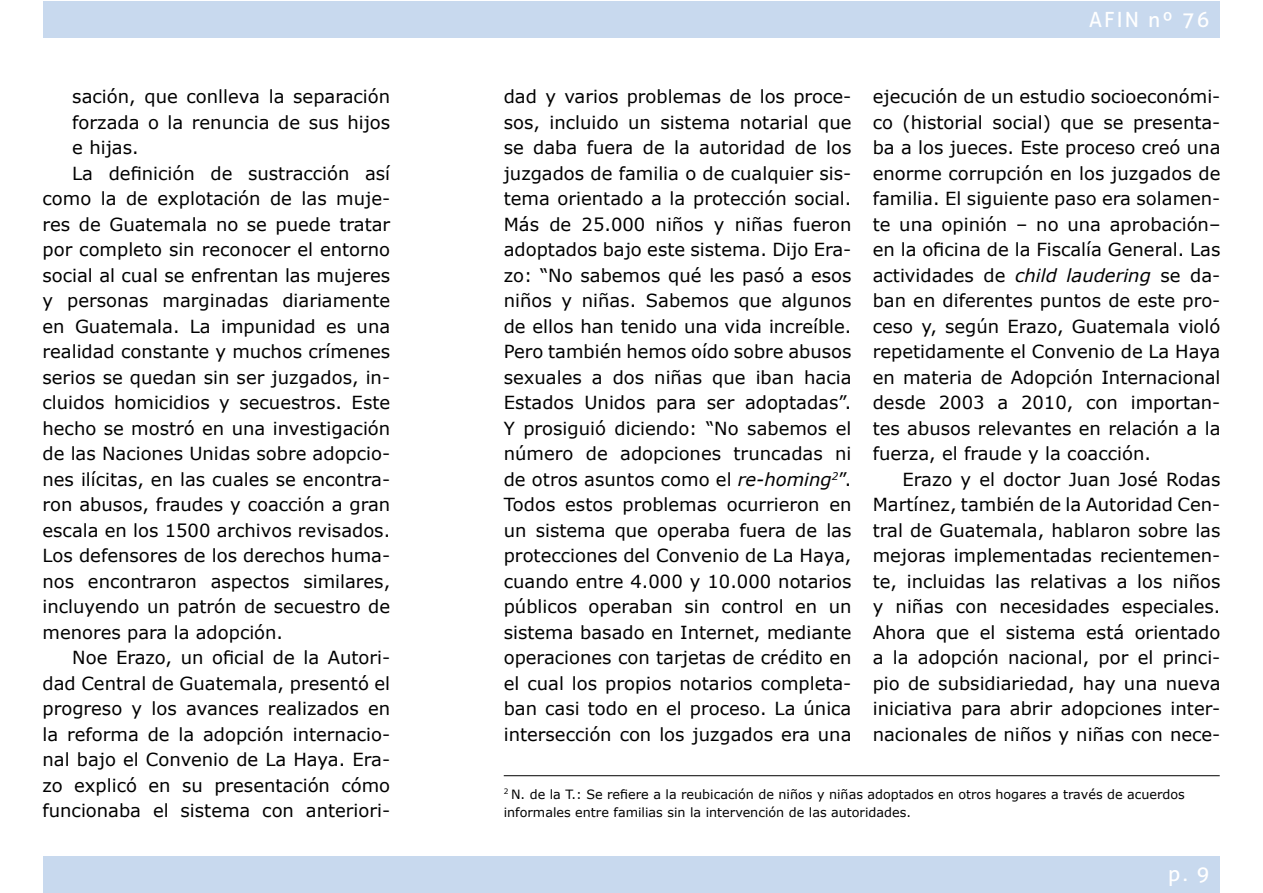
<style>
.page{position:relative;width:1263px;height:893px;background:#fff}
.page>*{position:absolute;margin:0;border:0;box-sizing:border-box;transform-origin:0 0}
.t1{font:21px "Aller";letter-spacing:.1em;color:#fff}
.t2{font:18px/25.5px "Verdana";color:#000;text-align:justify}
.t3{font:12.75px/18px "Verdana";color:#000}
.s1{font-style:italic}
</style>
<div class="page">
<div style="left:43px;top:1px;width:1177px;height:37px;background:#c8d9ee"></div>
<div style="left:43px;top:856px;width:1177px;height:37px;background:#c8d9ee"></div>
<hr style="left:504px;top:775px;width:716px;height:1px;background:#000">
<p class="t2" style="left:72px;top:84px;width:319px">sación, que conlleva la separación</p>
<p class="t2" style="left:72px;top:109px;width:319px">forzada o la renuncia de sus hijos</p>
<p class="t2" style="left:72px;top:135px;width:68px">e hijas.</p>
<p class="t2" style="left:72px;top:160px;width:319px">La definición de sustracción así</p>
<p class="t2" style="left:43px;top:186px;width:349px">como la de explotación de las muje-</p>
<p class="t2" style="left:43px;top:211px;width:349px">res de Guatemala no se puede tratar</p>
<p class="t2" style="left:43px;top:237px;width:349px">por completo sin reconocer el entorno</p>
<p class="t2" style="left:43px;top:262px;width:349px">social al cual se enfrentan las mujeres</p>
<p class="t2" style="left:43px;top:288px;width:349px">y personas marginadas diariamente</p>
<p class="t2" style="left:43px;top:313px;width:349px">en Guatemala. La impunidad es una</p>
<p class="t2" style="left:43px;top:339px;width:349px">realidad constante y muchos crímenes</p>
<p class="t2" style="left:43px;top:364px;width:349px">serios se quedan sin ser juzgados, in-</p>
<p class="t2" style="left:43px;top:390px;width:349px">cluidos homicidios y secuestros. Este</p>
<p class="t2" style="left:43px;top:415px;width:349px">hecho se mostró en una investigación</p>
<p class="t2" style="left:43px;top:441px;width:349px">de las Naciones Unidas sobre adopcio-</p>
<p class="t2" style="left:43px;top:466px;width:349px">nes ilícitas, en las cuales se encontra-</p>
<p class="t2" style="left:43px;top:492px;width:349px">ron abusos, fraudes y coacción a gran</p>
<p class="t2" style="left:43px;top:517px;width:349px">escala en los 1500 archivos revisados.</p>
<p class="t2" style="left:43px;top:543px;width:349px">Los defensores de los derechos huma-</p>
<p class="t2" style="left:43px;top:568px;width:349px">nos encontraron aspectos similares,</p>
<p class="t2" style="left:43px;top:594px;width:349px">incluyendo un patrón de secuestro de</p>
<p class="t2" style="left:43px;top:619px;width:242px">menores para la adopción.</p>
<p class="t2" style="left:72px;top:645px;width:319px">Noe Erazo, un oficial de la Autori-</p>
<p class="t2" style="left:43px;top:670px;width:349px">dad Central de Guatemala, presentó el</p>
<p class="t2" style="left:43px;top:696px;width:349px">progreso y los avances realizados en</p>
<p class="t2" style="left:43px;top:721px;width:349px">la reforma de la adopción internacio-</p>
<p class="t2" style="left:43px;top:747px;width:349px">nal bajo el Convenio de La Haya. Era-</p>
<p class="t2" style="left:43px;top:772px;width:349px">zo explicó en su presentación cómo</p>
<p class="t2" style="left:43px;top:798px;width:349px">funcionaba el sistema con anteriori-</p>
<p class="t1" style="left:1089px;top:7px;width:122px">AFIN nº 76</p>
<p class="t2" style="left:504px;top:84px;width:349px">dad y varios problemas de los proce&shy;sos, incluido un sistema notarial que se daba fuera de la autoridad de los juzgados de familia o de cualquier sis&shy;tema orientado a la protección social.<br>Más de 25.000 niños y niñas fueron adoptados bajo este sistema. Dijo Era&shy;zo: “No sabemos qué les pasó a esos niños y niñas. Sabemos que algunos de ellos han tenido una vida increíble.<br>Pero también hemos oído sobre abusos sexuales a dos niñas que iban hacia Estados Unidos para ser adoptadas”.<br>Y prosiguió diciendo: “No sabemos el número de adopciones truncadas ni de otros asuntos como el <span class="s1">re-homing</span><sup>2</sup>”.<br>Todos estos problemas ocurrieron en un sistema que operaba fuera de las protecciones del Convenio de La Haya, cuando entre 4.000 y 10.000 notarios públicos operaban sin control en un sistema basado en Internet, mediante operaciones con tarjetas de crédito en el cual los propios notarios completa&shy;ban casi todo en el proceso. La única intersección con los juzgados era una</p>
<p class="t2" style="left:873px;top:84px;width:349px">ejecución de un estudio socioeconómi&shy;co (historial social) que se presenta&shy;ba a los jueces. Este proceso creó una enorme corrupción en los juzgados de familia. El siguiente paso era solamen&shy;te una opinión – no una aprobación– en la oficina de la Fiscalía General. Las actividades de <span class="s1">child laudering</span> se da&shy;ban en diferentes puntos de este pro&shy;ceso y, según Erazo, Guatemala violó repetidamente el Convenio de La Haya en materia de Adopción Internacional desde 2003 a 2010, con importan&shy;tes abusos relevantes en relación a la fuerza, el fraude y la coacción.</p>
<p class="t2" style="left:873px;top:466px;width:349px;text-indent:30px">Erazo y el doctor Juan José Rodas Martínez, también de la Autoridad Cen&shy;tral de Guatemala, hablaron sobre las mejoras implementadas recientemen&shy;te, incluidas las relativas a los niños y niñas con necesidades especiales.<br>Ahora que el sistema está orientado a la adopción nacional, por el princi&shy;pio de subsidiariedad, hay una nueva iniciativa para abrir adopciones inter&shy;nacionales de niños y niñas con nece-</p>
<p class="t3" style="left:504px;top:785px;width:683px"><sup>2</sup> N. de la T.: Se refiere a la reubicación de niños y niñas adoptados en otros hogares a través de acuerdos informales entre familias sin la intervención de las autoridades.</p>
<p class="t1" style="left:1168px;top:861px;width:43px">p. 9</p>
</div>
